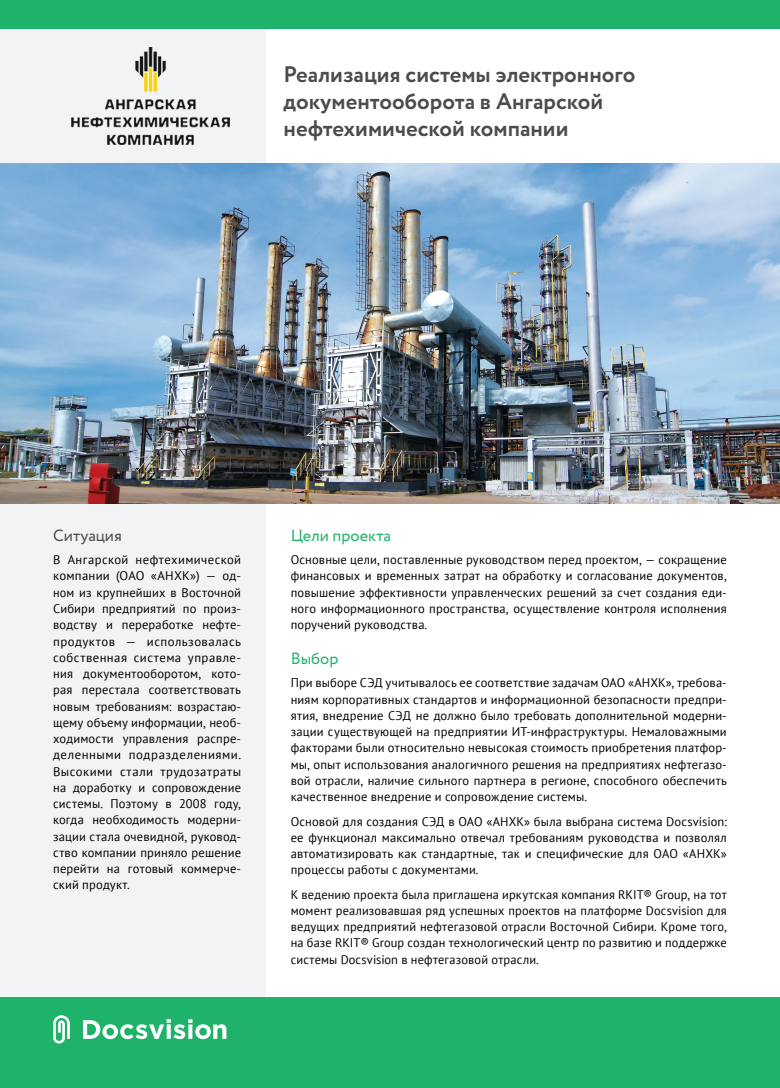
<style>
.page{position:relative;width:780px;height:1088px;background:#fff}
.page>*{position:absolute;margin:0;border:0;box-sizing:border-box;transform-origin:0 0}
.Заголовок_copy{font:700 22.5px/27px "Circe";color:#4b4c4d}
.Заголовок{font:16.25px "Circe";color:#1eb26a}
.Заголовок-2{font:16.25px "Circe";color:#4b4c4d}
.Основной_текст{font:12.5px/16.2px "PT Sans";letter-spacing:.015em;color:#000;text-align:justify}
</style>
<div class="page">
<div style="left:0;top:28px;width:266px;height:969px;background:#f2f3f4"></div>
<img style="left:0;top:163px;width:780px;height:340px">
<div style="left:0;top:997px;width:780px;height:91px;background:#1eb26a"></div>
<div style="left:0;top:0;width:780px;height:28px;background:#1eb26a"></div>
<img style="left:72px;top:47px;width:157px;height:97px">
<svg style="left:53px;top:1015px;width:173px;height:28px"></svg>
<p class="Заголовок_copy" style="left:283px;top:61px;width:353px">Реализация системы электронного документооборота в Ангарской нефтехимической компании</p>
<p class="Заголовок-2" style="left:53px;top:524px;width:70px">Ситуация</p>
<p class="Основной_текст" style="left:53px;top:551px;width:189px">В Ангарской нефтехимической компании (ОАО «АНХК») — од&shy;ном из крупнейших в Восточной Сибири предприятий по произ&shy;водству и переработке нефте&shy;продуктов — использовалась собственная система управле&shy;ния документооборотом, кото&shy;рая перестала соответствовать новым требованиям: возрастаю&shy;щему объему информации, необ&shy;ходимости управления распре&shy;деленными подразделениями.<br>Высокими стали трудозатраты на доработку и сопровождение системы. Поэтому в 2008 году, когда необходимость модерни&shy;зации стала очевидной, руковод&shy;ство компании приняло решение перейти на готовый коммерче&shy;ский продукт.</p>
<p class="Заголовок" style="left:291px;top:524px;width:102px">Цели проекта</p>
<p class="Основной_текст" style="left:291px;top:551px;width:437px">Основные цели, поставленные руководством перед проектом, — сокращение финансовых и временных затрат на обработку и согласование документов, повышение эффективности управленческих решений за счет создания еди&shy;ного информационного пространства, осуществление контроля исполнения поручений руководства.</p>
<p class="Заголовок" style="left:291px;top:648px;width:49px">Выбор</p>
<p class="Основной_текст" style="left:291px;top:674px;width:437px">При выборе СЭД учитывалось ее соответствие задачам ОАО «АНХК», требова&shy;ниям корпоративных стандартов и информационной безопасности предпри&shy;ятия, внедрение СЭД не должно было требовать дополнительной модерни&shy;зации существующей на предприятии ИТ-инфраструктуры. Немаловажными факторами были относительно невысокая стоимость приобретения платфор&shy;мы, опыт использования аналогичного решения на предприятиях нефтегазо&shy;вой отрасли, наличие сильного партнера в регионе, способного обеспечить качественное внедрение и сопровождение системы.</p>
<p class="Основной_текст" style="left:291px;top:813px;width:437px">Основой для создания СЭД в ОАО «АНХК» была выбрана система Docsvision: ее функционал максимально отвечал требованиям руководства и позволял автоматизировать как стандартные, так и специфические для ОАО «АНХК» процессы работы с документами.</p>
<p class="Основной_текст" style="left:291px;top:886px;width:437px">К ведению проекта была приглашена иркутская компания RKIT® Group, на тот момент реализовавшая ряд успешных проектов на платформе Docsvision для ведущих предприятий нефтегазовой отрасли Восточной Сибири. Кроме того, на базе RKIT® Group создан технологический центр по развитию и поддержке системы Docsvision в нефтегазовой отрасли.</p>
</div>
